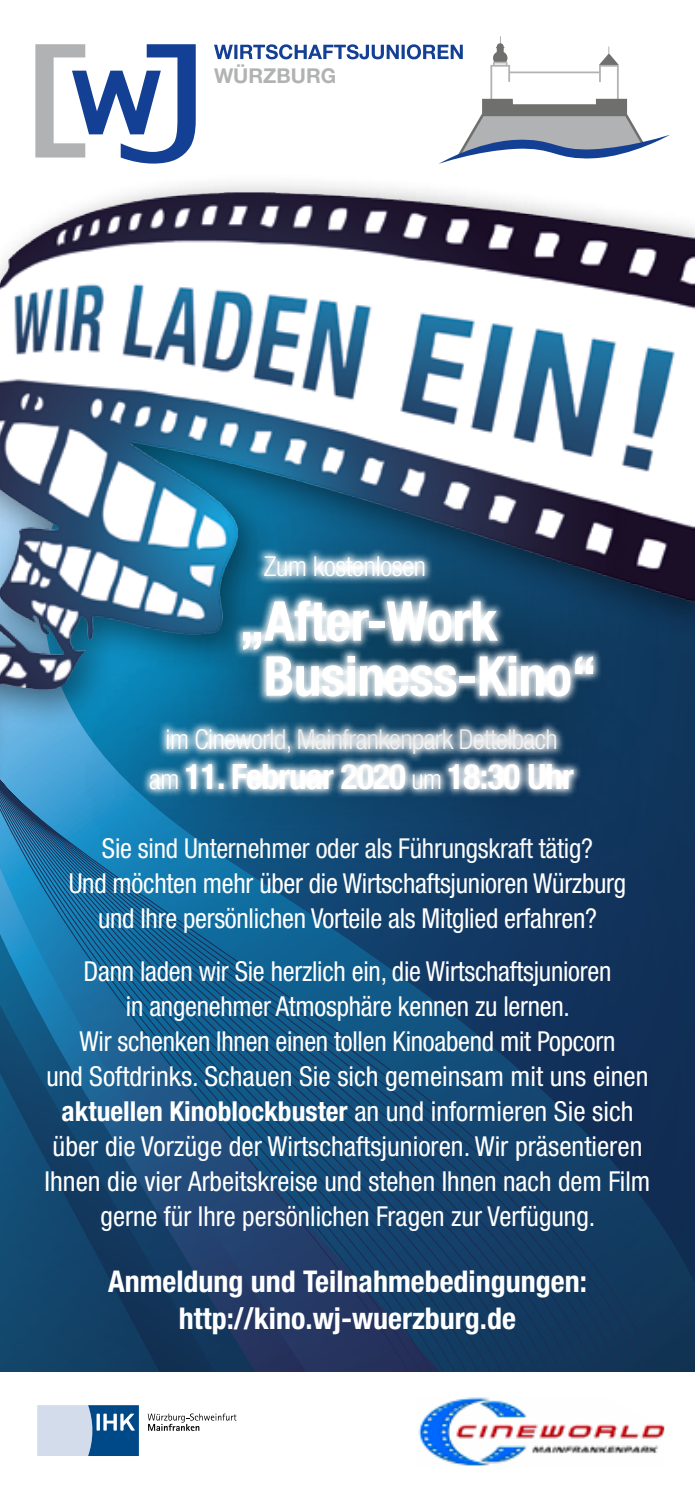
<style>
.page{position:relative;width:695px;height:1489px;background:#fff}
.page>*{position:absolute;margin:0;border:0;box-sizing:border-box;transform-origin:0 0}
.t1{font:700 condensed 55px/55px "Helvetica Neue LT Pro";letter-spacing:-.01em;color:#fff}
.t2{font:700 condensed 35px "Helvetica Neue LT Pro";letter-spacing:-.02em;color:#fff}
.t3{font:700 condensed 30px/37.5px "Helvetica Neue LT Pro";color:#fff;text-align:center}
.t4{font:condensed 27.5px/35px "Helvetica Neue LT Pro";letter-spacing:-.01em;color:#fff;text-align:center}
.t5{font:300 condensed 27.5px "Helvetica Neue LT Pro";letter-spacing:-.02em;color:#fff}
.t6{font:700 20.5px "Helvetica Neue LT Std";color:#b1b2b3}
.s1{font-weight:300;font-size:27.5px}
.s2{font-weight:700}
</style>
<div class="page">
<div style="left:0;top:171px;width:694px;height:715px;background:#000;opacity:.5"></div>
<img style="left:0;top:192px;width:225px;height:316px">
<svg style="left:35px;top:44px;width:161px;height:119px"></svg>
<svg style="left:214px;top:36px;width:456px;height:128px"></svg>
<div style="left:0;top:607px;width:694px;height:881px;background:#171d51;opacity:.3"></div>
<svg style="left:84px;top:656px;width:557px;height:211px;background:#115987"></svg>
<svg style="left:141px;top:720px;width:442px;height:78px;background:#7aa0b6"></svg>
<svg style="left:173px;top:483px;width:490px;height:291px;background:#3f6a88"></svg>
<svg style="left:234px;top:547px;width:368px;height:158px;background:#5e849b"></svg>
<div style="left:0;top:1372px;width:694px;height:116px;background:#fff"></div>
<img style="left:418px;top:1397px;width:246px;height:69px">
<svg style="left:37px;top:1405px;width:102px;height:50px;background:#7fa2c3"></svg>
<svg style="left:148px;top:1413px;width:88px;height:17px"></svg>
<p class="t6" style="left:214px;top:63px;width:124px">WÜRZBURG</p>
<p class="t5" style="left:264px;top:550px;width:164px">Zum kostenlosen</p>
<h1 class="t1" style="left:264px;top:593px;width:334px;text-indent:-24px">„After-Work<br>Business-Kino“</h1>
<p class="t5" style="left:165px;top:723px;width:393px">im Cineworld, Mainfrankenpark Dettelbach</p>
<p class="t2" style="left:149px;top:755px;width:426px"><span class="s1">am</span> 11. Februar 2020 <span class="s1">um</span> 18:30 Uhr</p>
<p class="t4" style="left:69px;top:830px;width:559px">Sie sind Unternehmer oder als Führungskraft tätig?<br>Und möchten mehr über die Wirtschaftsjunioren Würzburg und Ihre persönlichen Vorteile als Mitglied erfahren?</p>
<p class="t4" style="left:45px;top:953px;width:607px">Dann laden wir Sie herzlich ein, die Wirtschaftsjunioren<br>in angenehmer Atmosphäre kennen zu lernen.<br>Wir schenken Ihnen einen tollen Kinoabend mit Popcorn<br>und Softdrinks. Schauen Sie sich gemeinsam mit uns einen <span class="s2">aktuellen Kinoblockbuster</span> an und informieren Sie sich über die Vorzüge der Wirtschaftsjunioren. Wir präsentieren Ihnen die vier Arbeitskreise und stehen Ihnen nach dem Film gerne für Ihre persönlichen Fragen zur Verfügung.</p>
<p class="t3" style="left:108px;top:1261px;width:480px">Anmeldung und Teilnahmebedingungen: http://kino.wj-wuerzburg.de</p>
</div>
